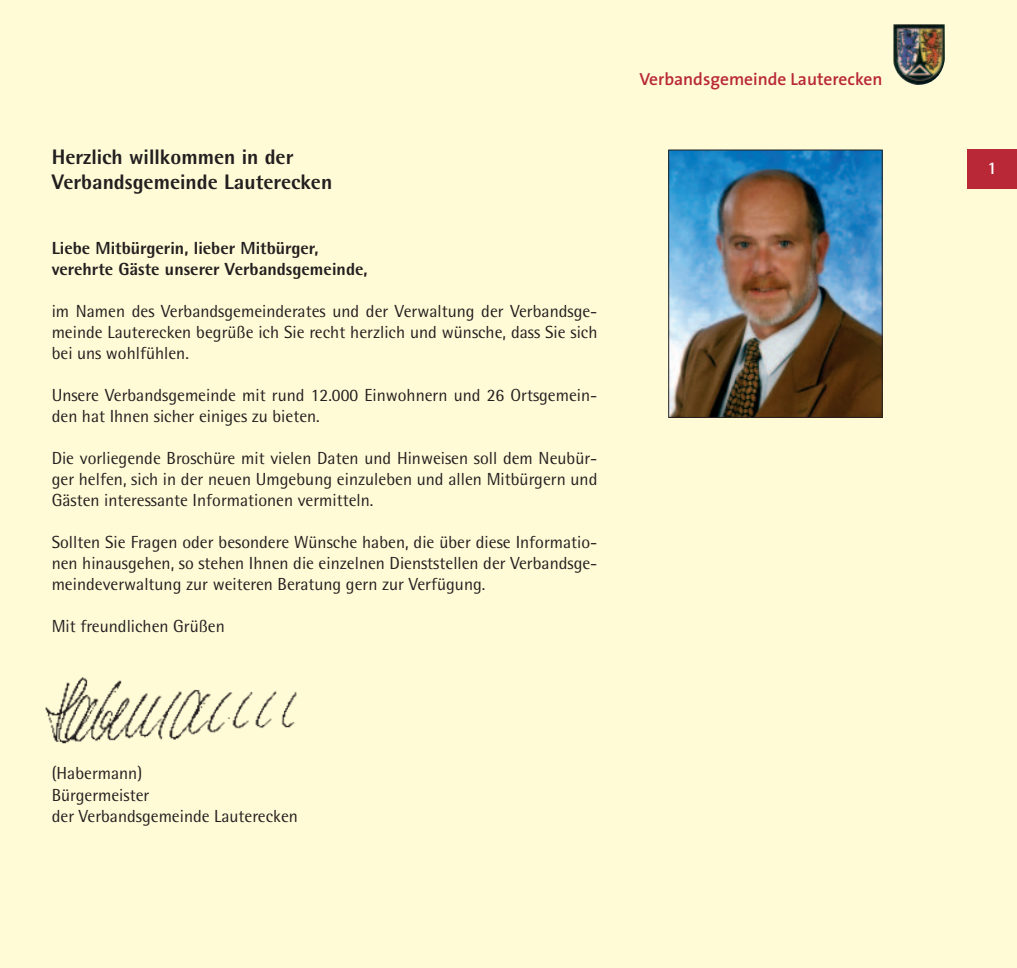
<style>
.page{position:relative;width:1017px;height:968px;background:#fff}
.page>*{position:absolute;margin:0;border:0;box-sizing:border-box;transform-origin:0 0}
.t1{font:800 21px/25.2px "Rotis Semi Sans";color:#231f20}
.t2{font:17.5px/21px "Rotis Semi Sans";color:#231f20;text-align:justify}
.t3{font:800 17.5px/21px "Rotis Semi Sans";color:#231f20}
.t4{font:600 17.5px "The Sans";color:#b82837}
.t5{font:700 17.5px "Rotis Semi Sans";color:#fff}
</style>
<div class="page">
<div style="left:0;top:1px;width:1017px;height:966px;background:#fffbd6"></div>
<div style="left:967px;top:149px;width:50px;height:40px;background:#b82837"></div>
<img style="left:893px;top:24px;width:52px;height:61px">
<img style="left:45px;top:677px;width:252px;height:67px">
<img style="left:670px;top:151px;width:211px;height:265px">
<div style="left:668px;top:149px;width:215px;height:269px;border:1px solid #231f20"></div>
<p class="t1" style="left:52px;top:146px;width:282px">Herzlich willkommen in der<br>Verbandsgemeinde Lauterecken</p>
<p class="t3" style="left:52px;top:239px;width:317px">Liebe Mitbürgerin, lieber Mitbürger, verehrte Gäste unserer Verbandsgemeinde,</p>
<p class="t2" style="left:52px;top:302px;width:547px">im Namen des Verbandsgemeinderates und der Verwaltung der Verbandsge&shy;meinde Lauterecken begrüße ich Sie recht herzlich und wünsche, dass Sie sich bei uns wohlfühlen.</p>
<p class="t2" style="left:52px;top:386px;width:547px">Unsere Verbandsgemeinde mit rund 12.000 Einwohnern und 26 Ortsgemein&shy;den hat Ihnen sicher einiges zu bieten.</p>
<p class="t2" style="left:52px;top:449px;width:547px">Die vorliegende Broschüre mit vielen Daten und Hinweisen soll dem Neubür&shy;ger helfen, sich in der neuen Umgebung einzuleben und allen Mitbürgern und Gästen interessante Informationen vermitteln.</p>
<p class="t2" style="left:52px;top:533px;width:547px">Sollten Sie Fragen oder besondere Wünsche haben, die über diese Informatio&shy;nen hinausgehen, so stehen Ihnen die einzelnen Dienststellen der Verbandsge&shy;meindeverwaltung zur weiteren Beratung gern zur Verfügung.</p>
<p class="t2" style="left:52px;top:617px;width:175px">Mit freundlichen Grüßen</p>
<p class="t4" style="left:639px;top:73px;width:245px">Verbandsgemeinde Lauterecken</p>
<p class="t2" style="left:52px;top:764px;width:248px;text-align:left">(Habermann)<br>Bürgermeister<br>der Verbandsgemeinde Lauterecken</p>
<p class="t5" style="left:987px;top:162px;width:11px">1</p>
</div>
